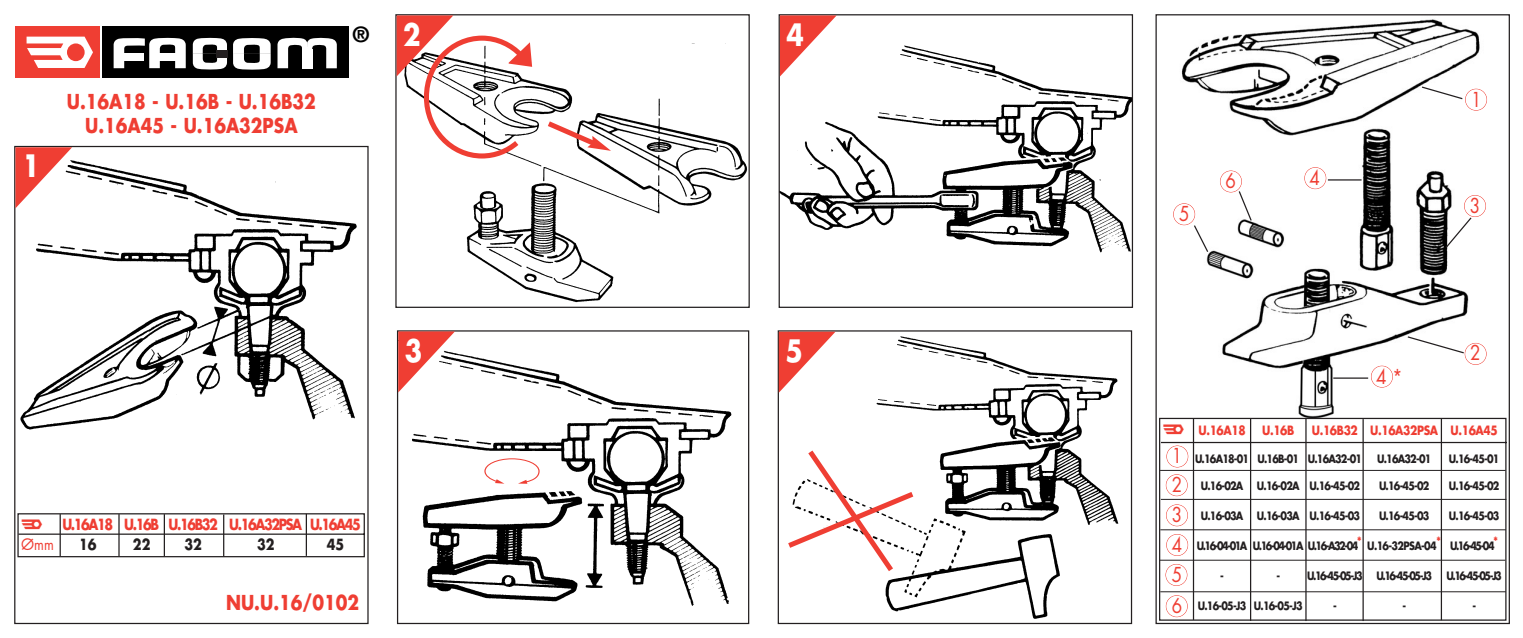
<style>
.page{position:relative;width:1523px;height:638px;background:#fff}
.page>*{position:absolute;margin:0;border:0;box-sizing:border-box;transform-origin:0 0}
.t1{font:700 30px "Facom";color:#fff}
.t2{font:700 21.25px "Helvetica";color:#000}
.t3{font:700 20px/24px "Facom";color:#ef3e33;text-align:center}
.t4{font:20px "Facom Bookman";color:#ef3e33}
.t5{font:700 15px "Facom";letter-spacing:-.095em;color:#ef3e33}
.t6{font:700 15px "Facom";color:#231f20}
.t7{font:15px "Facom Bookman";color:#ef3e33}
.t8{font:700 12.5px "Facom";letter-spacing:-.03em;color:#ef3e33}
.t9{font:700 11.25px "Facom";letter-spacing:-.07em;color:#231f20}
.t10{font:700 11.25px "Facom";letter-spacing:-.13em;color:#231f20}
.s1{font-family:"Faco A";font-weight:400;font-size:17.5px}
.s2{font-family:"Faco A"}
.s3{font-family:"Facom Bookman";font-weight:400;font-size:20px;color:#ef3e33}
</style>
<div class="page">
<div style="left:15px;top:26px;width:85px;height:52px;background:#ef3e33"></div>
<div style="left:102px;top:26px;width:246px;height:52px;background:#000"></div>
<svg style="left:27px;top:37px;width:66px;height:31px"></svg>
<div style="left:67px;top:43px;width:18px;height:18px;background:#ef3e33;border-radius:50%"></div>
<svg style="left:114px;top:37px;width:72px;height:31px"></svg>
<div style="left:156px;top:53px;width:21px;height:8px;background:#fff"></div>
<svg style="left:193px;top:37px;width:34px;height:33px"></svg>
<div style="left:216px;top:50px;width:11px;height:7px;background:#231f20"></div>
<svg style="left:233px;top:38px;width:38px;height:32px"></svg>
<svg style="left:277px;top:37px;width:60px;height:31px"></svg>
<img style="left:466px;top:43px;width:281px;height:260px">
<div style="left:395px;top:14px;width:355px;height:294px;border:1px solid #231f20"></div>
<img style="left:412px;top:353px;width:320px;height:253px">
<div style="left:397px;top:330px;width:352px;height:294px;border:1px solid #231f20"></div>
<img style="left:780px;top:45px;width:351px;height:208px">
<div style="left:778px;top:14px;width:355px;height:294px;border:1px solid #231f20"></div>
<img style="left:779px;top:336px;width:340px;height:283px">
<div style="left:777px;top:330px;width:355px;height:294px;border:1px solid #231f20"></div>
<img style="left:1173px;top:19px;width:311px;height:398px">
<img style="left:20px;top:160px;width:337px;height:270px">
<svg style="left:15px;top:147px;width:57px;height:61px"></svg>
<svg style="left:398px;top:331px;width:57px;height:61px"></svg>
<svg style="left:780px;top:15px;width:56px;height:61px"></svg>
<svg style="left:779px;top:331px;width:56px;height:61px"></svg>
<svg style="left:17px;top:513px;width:348px;height:45px"></svg>
<hr style="left:60px;top:514px;width:1px;height:42px;background:#231f20">
<hr style="left:118px;top:514px;width:2px;height:42px;background:#231f20">
<hr style="left:164px;top:514px;width:1px;height:42px;background:#231f20">
<hr style="left:223px;top:514px;width:1px;height:42px;background:#231f20">
<hr style="left:306px;top:513px;width:1px;height:42px;background:#231f20">
<svg style="left:1159px;top:417px;width:348px;height:204px"></svg>
<hr style="left:1192px;top:418px;width:2px;height:201px;background:#231f20">
<hr style="left:1250px;top:418px;width:1px;height:202px;background:#231f20">
<hr style="left:1305px;top:418px;width:1px;height:203px;background:#231f20">
<hr style="left:1362px;top:419px;width:1px;height:202px;background:#231f20">
<hr style="left:1440px;top:418px;width:2px;height:202px;background:#231f20">
<svg style="left:1192px;top:224px;width:17px;height:29px"></svg>
<hr style="left:1327px;top:179px;width:34px;height:1px;background:#231f20">
<svg style="left:1406px;top:335px;width:59px;height:19px"></svg>
<svg style="left:1444px;top:216px;width:28px;height:33px"></svg>
<svg style="left:1420px;top:85px;width:43px;height:15px"></svg>
<hr style="left:1160px;top:470px;width:345px;height:1px;background:#231f20">
<hr style="left:1160px;top:499px;width:346px;height:1px;background:#231f20">
<hr style="left:1160px;top:529px;width:345px;height:1px;background:#231f20">
<hr style="left:1159px;top:559px;width:346px;height:1px;background:#231f20">
<svg style="left:782px;top:445px;width:137px;height:131px"></svg>
<svg style="left:396px;top:15px;width:136px;height:146px"></svg>
<svg style="left:542px;top:117px;width:69px;height:34px"></svg>
<svg style="left:484px;top:457px;width:56px;height:26px"></svg>
<hr style="left:1160px;top:591px;width:345px;height:1px;background:#231f20">
<svg style="left:1237px;top:190px;width:15px;height:32px"></svg>
<hr style="left:1333px;top:377px;width:35px;height:1px;background:#231f20">
<div style="left:1166px;top:445px;width:22px;height:22px;border:1px solid #ef3e33;border-radius:50%"></div>
<div style="left:1165px;top:474px;width:22px;height:22px;border:1px solid #ef3e33;border-radius:50%"></div>
<div style="left:1166px;top:504px;width:22px;height:22px;border:1px solid #ef3e33;border-radius:50%"></div>
<div style="left:1166px;top:534px;width:22px;height:22px;border:1px solid #ef3e33;border-radius:50%"></div>
<div style="left:1165px;top:564px;width:22px;height:21px;border:1px solid #ef3e33;border-radius:50%"></div>
<div style="left:1165px;top:595px;width:22px;height:22px;border:1px solid #ef3e33;border-radius:50%"></div>
<div style="left:1173px;top:203px;width:22px;height:22px;border:1px solid #ef3e33;border-radius:50%"></div>
<div style="left:1220px;top:170px;width:22px;height:22px;border:1px solid #ef3e33;border-radius:50%"></div>
<div style="left:1304px;top:167px;width:22px;height:22px;border:1px solid #ef3e33;border-radius:50%"></div>
<div style="left:1464px;top:195px;width:22px;height:22px;border:1px solid #ef3e33;border-radius:50%"></div>
<div style="left:1464px;top:343px;width:22px;height:22px;border:1px solid #ef3e33;border-radius:50%"></div>
<div style="left:1371px;top:365px;width:21px;height:22px;border:1px solid #ef3e33;border-radius:50%"></div>
<div style="left:1465px;top:89px;width:22px;height:22px;border:1px solid #ef3e33;border-radius:50%"></div>
<h1 class="t1" style="left:23px;top:151px;width:19px">1</h1>
<h3 class="t3" style="left:67px;top:91px;width:251px">U.16A18 - U.16B - U.16B32<br>U.16A45 - U.16A32PSA</h3>
<h2 class="t2" style="left:353px;top:27px;width:17px">®</h2>
<h1 class="t1" style="left:403px;top:21px;width:19px">2</h1>
<h1 class="t1" style="left:405px;top:337px;width:19px">3</h1>
<h3 class="t5" style="left:21px;top:517px;width:341px"><span class="s1">F</span> U.16A18 U.16B U.16B32 U.16A32PSA U.16A45</h3>
<h3 class="t7" style="left:21px;top:537px;width:34px"><span class="s2">d</span>mm</h3>
<h3 class="t6" style="left:79px;top:537px;width:19px">16</h3>
<h3 class="t6" style="left:133px;top:537px;width:19px">22</h3>
<h3 class="t6" style="left:184px;top:537px;width:19px">32</h3>
<h3 class="t6" style="left:257px;top:537px;width:19px">32</h3>
<h3 class="t6" style="left:327px;top:537px;width:19px">45</h3>
<h3 class="t3" style="left:226px;top:592px;width:134px">NU.U.16/0102</h3>
<h1 class="t1" style="left:786px;top:21px;width:19px">4</h1>
<h1 class="t1" style="left:785px;top:337px;width:19px">5</h1>
<h3 class="t4" style="left:1179px;top:205px;width:12px">5</h3>
<h3 class="t4" style="left:1225px;top:171px;width:12px">6</h3>
<h3 class="t4" style="left:1309px;top:168px;width:12px">4</h3>
<h3 class="t4" style="left:1376px;top:367px;width:28px">4 *</h3>
<h3 class="t4" style="left:1471px;top:91px;width:12px">1</h3>
<h3 class="t4" style="left:1469px;top:196px;width:12px">3</h3>
<h3 class="t4" style="left:1470px;top:343px;width:12px">2</h3>
<p class="t8" style="left:1162px;top:424px;width:84px"><span class="s1">F</span> U.16A18</p>
<p class="t8" style="left:1262px;top:424px;width:34px">U.16B</p>
<p class="t8" style="left:1311px;top:424px;width:187px">U.16B32 U.16A32PSA U.16A45</p>
<p class="t9" style="left:1171px;top:453px;width:192px"><span class="s3">1</span> U.16A18-01 U.16B-01 U.16A32-01</p>
<p class="t9" style="left:1377px;top:453px;width:56px">U.16A32-01</p>
<p class="t9" style="left:1448px;top:453px;width:52px">U.16-45-01</p>
<p class="t9" style="left:1171px;top:480px;width:190px"><span class="s3">2</span> U.16-02A U.16-02A U.16-45-02</p>
<p class="t9" style="left:1379px;top:480px;width:52px">U.16-45-02</p>
<p class="t9" style="left:1448px;top:480px;width:52px">U.16-45-02</p>
<p class="t9" style="left:1171px;top:510px;width:190px"><span class="s3">3</span> U.16-03A U.16-03A U.16-45-03</p>
<p class="t9" style="left:1379px;top:510px;width:52px">U.16-45-03</p>
<p class="t9" style="left:1448px;top:510px;width:52px">U.16-45-03</p>
<p class="t10" style="left:1171px;top:540px;width:328px"><span class="s3">4</span> U.16-04-01A U.16-04-01A U.16-A32-04<sup>*</sup> U.16-32PSA-04<sup>*</sup> U.16-45-04<sup>*</sup></p>
<h3 class="t4" style="left:1171px;top:565px;width:12px">5</h3>
<p class="t9" style="left:1220px;top:570px;width:5px">-</p>
<p class="t9" style="left:1276px;top:570px;width:5px">-</p>
<p class="t10" style="left:1307px;top:570px;width:126px">U.16-45-05-J3 U.16-45-05-J3</p>
<p class="t9" style="left:1446px;top:570px;width:57px">U.16-45-05-J3</p>
<p class="t9" style="left:1171px;top:600px;width:132px"><span class="s3">6</span> U.16-05-J3 U.16-05-J3</p>
<p class="t9" style="left:1333px;top:600px;width:5px">-</p>
<p class="t9" style="left:1402px;top:600px;width:5px">-</p>
<p class="t9" style="left:1472px;top:600px;width:5px">-</p>
</div>
